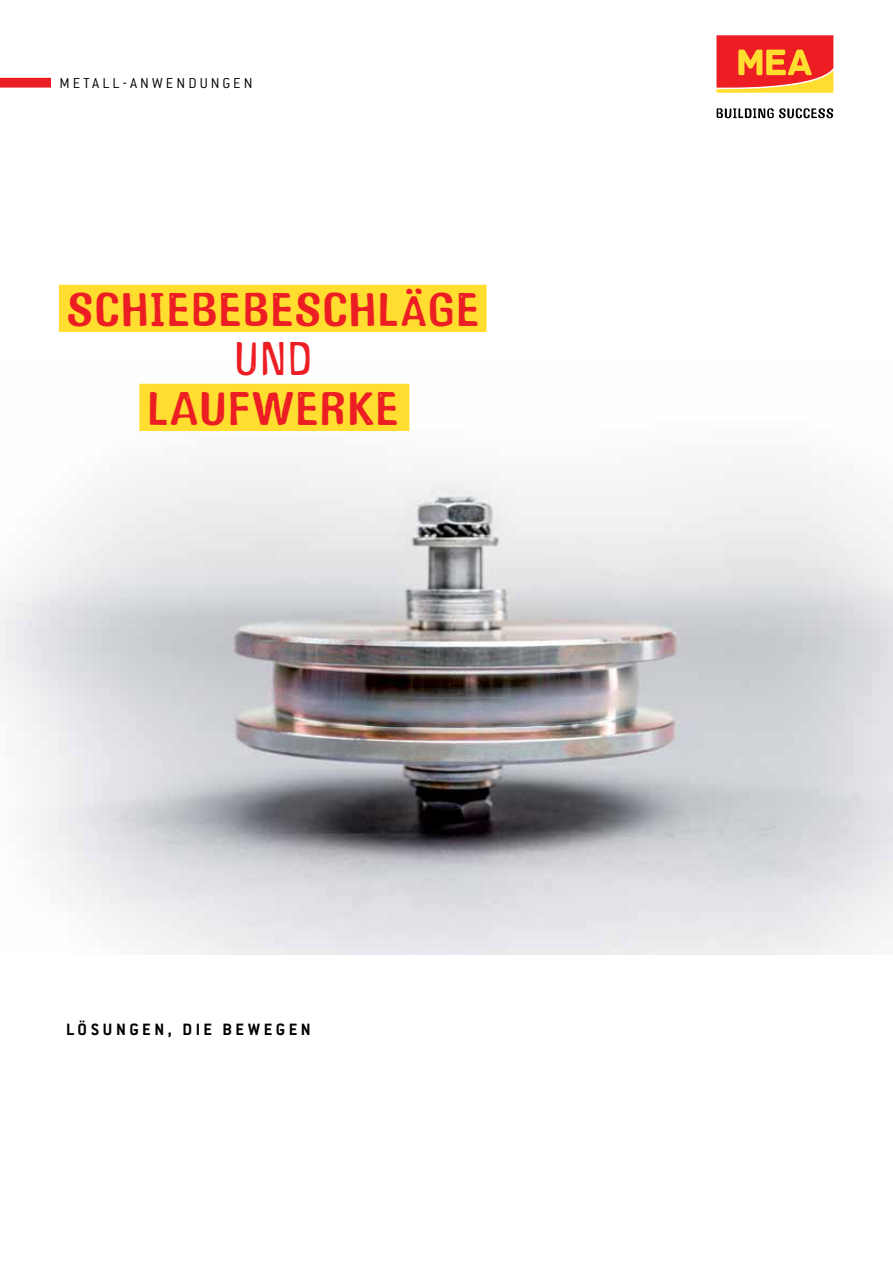
<style>
.page{position:relative;width:893px;height:1263px;background:#fff}
.page>*{position:absolute;margin:0;border:0;box-sizing:border-box;transform-origin:0 0}
.t1{font:700 49.5px "Gagamond MEA";letter-spacing:.045em;color:#ed1d24}
.t2{font:500 49.5px "Gagamond MEA";color:#ed1d24}
.t3{font:700 18px "Conduit ITC Pro";letter-spacing:.195em;color:#000}
.t4{font:300 15.75px "Conduit ITC Pro";letter-spacing:.2em;color:#000}
</style>
<div class="page">
<img style="left:0;top:383px;width:893px;height:572px">
<svg style="left:716px;top:35px;width:117px;height:58px;background:#f25e30"></svg>
<svg style="left:716px;top:108px;width:117px;height:10px"></svg>
<div style="left:0;top:78px;width:51px;height:10px;background:#ed1d24"></div>
<div style="left:59px;top:285px;width:428px;height:47px;background:#ffde2f"></div>
<div style="left:139px;top:384px;width:270px;height:47px;background:#ffde2f"></div>
<p class="t4" style="left:60px;top:74px;width:195px">METALL-ANWENDUNGEN</p>
<p class="t1" style="left:68px;top:281px;width:413px">SCHIEBEBESCHLÄGE</p>
<p class="t2" style="left:235px;top:332px;width:79px">und</p>
<p class="t1" style="left:148px;top:380px;width:252px">LAUFWERKE</p>
<p class="t3" style="left:66px;top:1019px;width:210px">LÖSUNGEN, DIE BE WEGEN</p>
</div>
